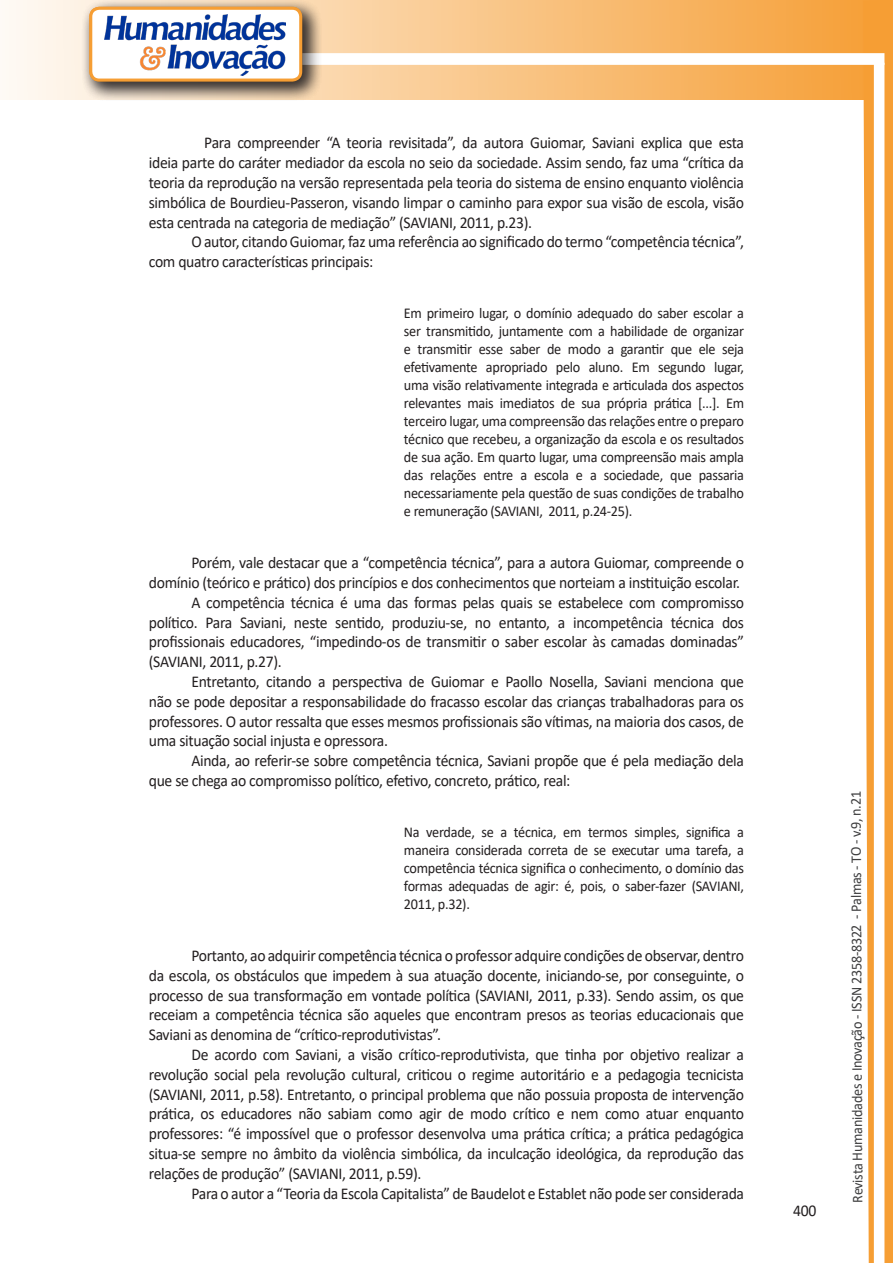
<style>
.page{position:relative;width:893px;height:1263px;background:#fff}
.page>*{position:absolute;margin:0;border:0;box-sizing:border-box;transform-origin:0 0}
.texto{font:16.5px/19.8px "Calibri";letter-spacing:-.02em;color:#231f20;text-align:justify;scale:.95 1}
.citacao{font:15px/18px "Calibri";letter-spacing:-.02em;color:#231f20;text-align:justify;scale:.95 1}
.t1{font:15px "Calibri";letter-spacing:-.025em;color:#3e3e3f;scale:.95 1}
</style>
<div class="page">
<svg style="left:5px;top:0;width:858px;height:100px;background:#f9c484"></svg>
<div style="left:302px;top:53px;width:582px;height:12px;background:#fff;border:2px solid #fff"></div>
<svg style="left:863px;top:0;width:30px;height:1263px"></svg>
<div style="left:81px;top:0;width:241px;height:102px;background:#231f20;opacity:.75"></div>
<svg style="left:91px;top:8px;width:210px;height:72px"></svg>
<div style="left:89px;top:7px;width:213px;height:75px;border:3px solid #f69e34;border-radius:9px"></div>
<p class="texto" style="left:149px;top:133px;width:628px;text-indent:55px">Para compreender “A teoria revisitada”, da autora Guiomar, Saviani explica que esta ideia parte do caráter mediador da escola no seio da sociedade. Assim sendo, faz uma “crítica da teoria da reprodução na versão representada pela teoria do sistema de ensino enquanto violência simbólica de Bourdieu-Passeron, visando limpar o caminho para expor sua visão de escola, visão esta centrada na categoria de mediação” (SAVIANI, 2011, p.23).</p>
<p class="texto" style="left:149px;top:232px;width:628px;text-indent:43px">O autor, citando Guiomar, faz uma referência ao significado do termo “competência técnica”, com quatro características principais:</p>
<p class="citacao" style="left:404px;top:303px;width:360px">Em primeiro lugar, o domínio adequado do saber escolar a ser transmitido, juntamente com a habilidade de organizar e transmitir esse saber de modo a garantir que ele seja efetivamente apropriado pelo aluno. Em segundo lugar, uma visão relativamente integrada e articulada dos aspectos relevantes mais imediatos de sua própria prática [...]. Em terceiro lugar, uma compreensão das relações entre o preparo técnico que recebeu, a organização da escola e os resultados de sua ação. Em quarto lugar, uma compreensão mais ampla das relações entre a escola e a sociedade, que passaria necessariamente pela questão de suas condições de trabalho e remuneração (SAVIANI, 2011, p.24-25).</p>
<p class="texto" style="left:149px;top:552px;width:628px;text-align:right">Porém, vale destacar que a “competência técnica”, para a autora Guiomar, compreende o domínio (teórico e prático) dos princípios e dos conhecimentos que norteiam a instituição escolar.</p>
<p class="texto" style="left:149px;top:592px;width:628px;text-indent:43px">A competência técnica é uma das formas pelas quais se estabelece com compromisso político. Para Saviani, neste sentido, produziu-se, no entanto, a incompetência técnica dos profissionais educadores, “impedindo-os de transmitir o saber escolar às camadas dominadas” (SAVIANI, 2011, p.27).</p>
<p class="texto" style="left:149px;top:671px;width:628px;text-indent:43px">Entretanto, citando a perspectiva de Guiomar e Paollo Nosella, Saviani menciona que não se pode depositar a responsabilidade do fracasso escolar das crianças trabalhadoras para os professores. O autor ressalta que esses mesmos profissionais são vítimas, na maioria dos casos, de uma situação social injusta e opressora.</p>
<p class="texto" style="left:149px;top:750px;width:628px;text-indent:43px">Ainda, ao referir-se sobre competência técnica, Saviani propõe que é pela mediação dela que se chega ao compromisso político, efetivo, concreto, prático, real:</p>
<p class="citacao" style="left:404px;top:822px;width:360px">Na verdade, se a técnica, em termos simples, significa a maneira considerada correta de se executar uma tarefa, a competência técnica significa o conhecimento, o domínio das formas adequadas de agir: é, pois, o saber-fazer (SAVIANI, 2011, p.32).</p>
<p class="texto" style="left:149px;top:945px;width:628px;text-indent:43px">Portanto, ao adquirir competência técnica o professor adquire condições de observar, dentro da escola, os obstáculos que impedem à sua atuação docente, iniciando-se, por conseguinte, o processo de sua transformação em vontade política (SAVIANI, 2011, p.33). Sendo assim, os que receiam a competência técnica são aqueles que encontram presos as teorias educacionais que Saviani as denomina de “crítico-reprodutivistas”.</p>
<p class="texto" style="left:149px;top:1044px;width:628px;text-indent:43px">De acordo com Saviani, a visão crítico-reprodutivista, que tinha por objetivo realizar a revolução social pela revolução cultural, criticou o regime autoritário e a pedagogia tecnicista (SAVIANI, 2011, p.58). Entretanto, o principal problema que não possuia proposta de intervenção prática, os educadores não sabiam como agir de modo crítico e nem como atuar enquanto professores: “é impossível que o professor desenvolva uma prática crítica; a prática pedagógica situa-se sempre no âmbito da violência simbólica, da inculcação ideológica, da reprodução das relações de produção” (SAVIANI, 2011, p.59).</p>
<p class="texto" style="left:191px;top:1183px;width:583px">Para o autor a “Teoria da Escola Capitalista” de Baudelot e Establet não pode ser considerada</p>
<p class="texto" style="left:793px;top:1200px;width:26px">400</p>
<p class="t1" style="left:846px;top:1203px;width:435px;rotate:-90deg">Revista Humanidades e Inovação - ISSN 2358-8322 - Palmas - TO - v.9, n.21</p>
</div>
